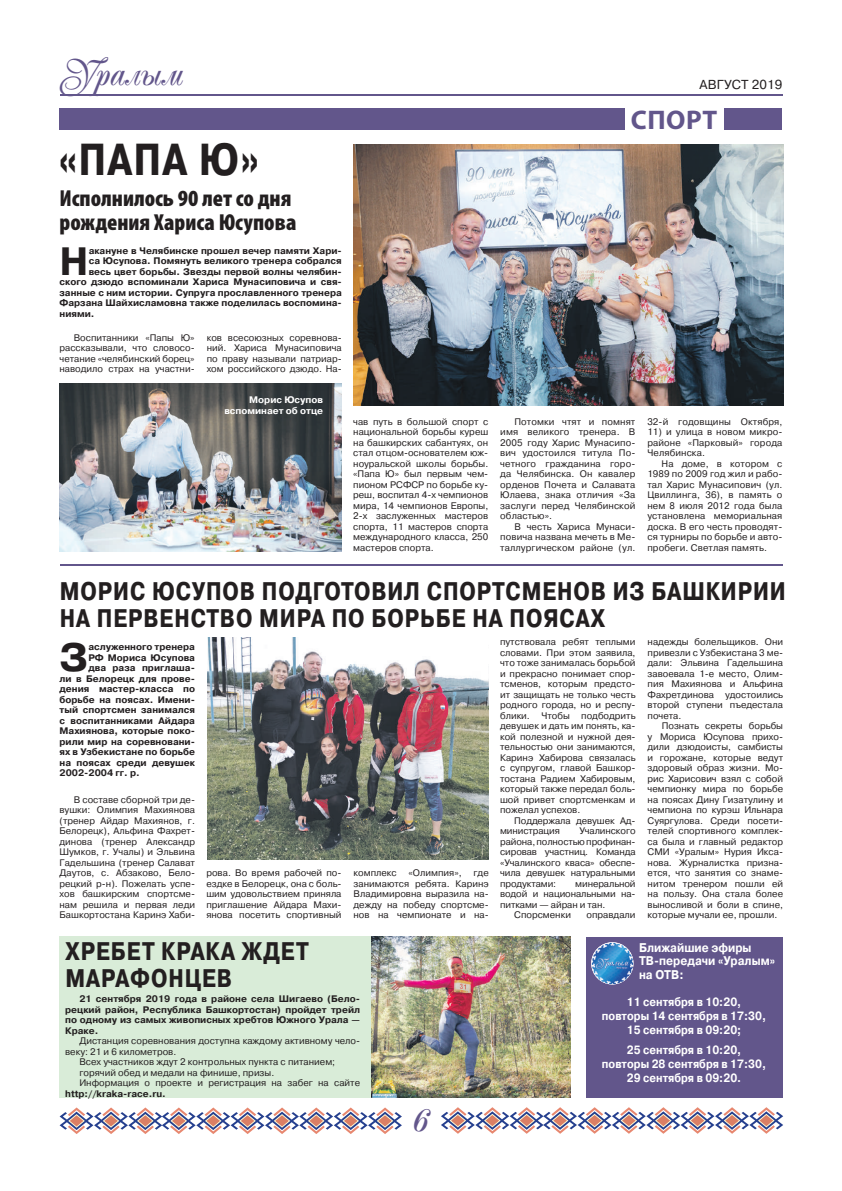
<style>
.page{position:relative;width:842px;height:1191px;background:#fff}
.page>*{position:absolute;margin:0;border:0;box-sizing:border-box;transform-origin:0 0}
.t1{font:46px "Popular Script";color:#62568b}
.t2{font:700 44.7px "Pragmatica Cond";color:#231f20}
.t3{font:42.1px "Popular Script";color:#62568b}
.t4{font:700 39.5px "Pragmatica";color:#231f20}
.t5{font:700 27px "Myriad Pro";letter-spacing:.02em;color:#62568b}
.t6{font:700 25.5px/27px "Pragmatica Cond";letter-spacing:.01em;color:#231f20}
.t7{font:900 condensed 23.2px/23px "Myriad Pro";color:#231f20}
.t8{font:13px "Pragmatica";letter-spacing:.01em;color:#231f20}
.t9{font:700 12.6px/13.4px "Pragmatica";color:#fff;scale:.89 1}
.t10{font:700 12px/14px "Pragmatica";color:#fff;text-align:center;scale:.89 1}
.t11{font:9.5px/10.5px "Pragmatica";color:#231f20;text-align:justify}
.t12{font:700 9.5px/10.5px "Pragmatica";color:#231f20;text-align:justify}
.t13{font:700 9.5px/10.5px "Pragmatica";color:#fff;text-align:right}
</style>
<div class="page">
<hr style="left:60px;top:95px;width:722px;height:1px;background:#62568b">
<svg style="left:441px;top:1107px;width:342px;height:26px"></svg>
<svg style="left:60px;top:1107px;width:342px;height:27px"></svg>
<div style="left:60px;top:936px;width:507px;height:161px;background:#d9ecd8"></div>
<div style="left:59px;top:109px;width:565px;height:21px;background:#62568b"></div>
<div style="left:725px;top:109px;width:57px;height:21px;background:#62568b"></div>
<hr style="left:60px;top:564px;width:722px;height:1px;background:#62568b">
<div style="left:586px;top:937px;width:196px;height:160px;background:#62568b"></div>
<img style="left:591px;top:942px;width:42px;height:42px;border-radius:21px">
<img style="left:353px;top:144px;width:430px;height:261px">
<img style="left:60px;top:383px;width:282px;height:168px">
<img style="left:371px;top:936px;width:199px;height:161px">
<img style="left:207px;top:637px;width:282px;height:222px">
<h3 class="t3" style="left:60px;top:51px;width:126px">Уралым</h3>
<h2 class="t2" style="left:58px;top:132px;width:202px">«ПАПА Ю»</h2>
<h3 class="t7" style="left:60px;top:187px;width:238px">Исполнилось 90 лет со дня рождения Хариса Юсупова</h3>
<h3 class="t4" style="left:60px;top:235px;width:31px">Н</h3>
<p class="t12" style="left:89px;top:245px;width:255px">акануне в Челябинске прошел вечер памяти Хари-</p>
<p class="t12" style="left:89px;top:256px;width:255px">са Юсупова. Помянуть великого тренера собрался</p>
<p class="t12" style="left:89px;top:266px;width:255px">весь цвет борьбы. Звезды первой волны челябин-</p>
<p class="t12" style="left:60px;top:277px;width:284px">ского дзюдо вспоминали Хариса Мунасиповича и свя-</p>
<p class="t12" style="left:60px;top:287px;width:284px">занные с ним истории. Супруга прославленного тренера</p>
<p class="t12" style="left:60px;top:298px;width:284px">Фарзана Шайхисламовна также поделилась воспомина-</p>
<p class="t12" style="left:60px;top:308px;width:36px">ниями.</p>
<p class="t11" style="left:60px;top:332px;width:137px;text-indent:14px">Воспитанники «Папы Ю» рассказывали, что словосо&shy;четание «челябинский борец» наводило страх на участни-</p>
<p class="t11" style="left:207px;top:332px;width:137px">ков всесоюзных соревнова&shy;ний. Хариса Мунасиповича по праву называли патриар&shy;хом российского дзюдо. На-</p>
<p class="t13" style="left:224px;top:395px;width:100px">Морис Юсупов вспоминает об отце</p>
<h3 class="t8" style="left:699px;top:76px;width:84px">АВГУСТ 2019</h3>
<h3 class="t5" style="left:631px;top:102px;width:88px">СПОРТ</h3>
<p class="t11" style="left:353px;top:416px;width:137px">чав путь в большой спорт с национальной борьбы куреш на башкирских сабантуях, он стал отцом-основателем юж&shy;ноуральской школы борьбы. «Папа Ю» был первым чем&shy;пионом РСФСР по борьбе ку&shy;реш, воспитал 4-х чемпионов мира, 14 чемпионов Европы, 2-х заслуженных мастеров спорта, 11 мастеров спорта международного класса, 250 мастеров спорта.</p>
<p class="t11" style="left:500px;top:416px;width:137px;text-indent:14px">Потомки чтят и помнят имя великого тренера. В 2005 году Харис Мунасипо&shy;вич удостоился титула По&shy;четного гражданина горо&shy;да Челябинска. Он кавалер орденов Почета и Салавата Юлаева, знака отличия «За заслуги перед Челябинской областью».</p>
<p class="t11" style="left:500px;top:521px;width:137px;text-indent:14px">В честь Хариса Мунаси&shy;повича названа мечеть в Ме&shy;таллургическом районе (ул.</p>
<p class="t11" style="left:647px;top:416px;width:137px">32-й годовщины Октября,</p>
<p class="t11" style="left:647px;top:427px;width:137px">11) и улица в новом микро&shy;районе «Парковый» города Челябинска.</p>
<p class="t11" style="left:647px;top:458px;width:137px;text-indent:14px">На доме, в котором с 1989 по 2009 год жил и рабо&shy;тал Харис Мунасипович (ул.<br>Цвиллинга, 36), в память о нем 8 июля 2012 года была установлена мемориальная доска. В его честь проводят&shy;ся турниры по борьбе и авто&shy;пробеги. Светлая память.</p>
<h3 class="t6" style="left:60px;top:579px;width:728px">МОРИС ЮСУПОВ ПОДГОТОВИЛ СПОРТСМЕНОВ ИЗ БАШКИРИИ<br>НА ПЕРВЕНСТВО МИРА ПО БОРЬБЕ НА ПОЯСАХ</h3>
<h3 class="t4" style="left:60px;top:632px;width:30px">З</h3>
<p class="t12" style="left:88px;top:642px;width:108px">аслуженного тренера</p>
<p class="t12" style="left:88px;top:652px;width:108px">РФ Мориса Юсупова</p>
<p class="t12" style="left:88px;top:663px;width:108px">два раза приглаша-</p>
<p class="t12" style="left:60px;top:673px;width:137px">ли в Белорецк для прове-</p>
<p class="t12" style="left:60px;top:684px;width:137px">дения мастер-класса по</p>
<p class="t12" style="left:60px;top:694px;width:137px">борьбе на поясах. Имени-</p>
<p class="t12" style="left:60px;top:705px;width:137px">тый спортсмен занимался</p>
<p class="t12" style="left:60px;top:715px;width:137px">с воспитанниками Айдара</p>
<p class="t12" style="left:60px;top:726px;width:137px">Махиянова, которые поко-</p>
<p class="t12" style="left:60px;top:736px;width:137px">рили мир на соревновани-</p>
<p class="t12" style="left:60px;top:747px;width:137px">ях в Узбекистане по борьбе</p>
<p class="t12" style="left:60px;top:757px;width:137px">на поясах среди девушек</p>
<p class="t12" style="left:60px;top:768px;width:82px">2002-2004 гг. р.</p>
<p class="t11" style="left:60px;top:794px;width:137px;text-indent:14px">В составе сборной три де&shy;вушки: Олимпия Махиянова (тренер Айдар Махиянов, г.<br>Белорецк), Альфина Фахрет&shy;динова (тренер Александр Шумков, г. Учалы) и Эльвина Гадельшина (тренер Салават Даутов, с. Абзаково, Бело&shy;рецкий р-н). Пожелать успе&shy;хов башкирским спортсме&shy;нам решила и первая леди Башкортостана Каринэ Хаби-</p>
<p class="t11" style="left:206px;top:868px;width:137px">рова. Во время рабочей по&shy;ездке в Белорецк, она с боль&shy;шим удовольствием приняла приглашение Айдара Махи&shy;янова посетить спортивный</p>
<p class="t11" style="left:354px;top:868px;width:137px">комплекс «Олимпия», где занимаются ребята. Каринэ Владимировна выразила на&shy;дежду на победу спортсме&shy;нов на чемпионате и на-</p>
<h3 class="t6" style="left:65px;top:939px;width:245px">ХРЕБЕТ КРАКА ЖДЕТ<br>МАРАФОНЦЕВ</h3>
<p class="t12" style="left:65px;top:994px;width:296px;text-indent:14px">21 сентября 2019 года в районе села Шигаево (Бело&shy;рецкий район, Республика Башкортостан) пройдет трейл по одному из самых живописных хребтов Южного Урала — Краке.</p>
<p class="t11" style="left:79px;top:1036px;width:282px">Дистанция соревнования доступна каждому активному чело-</p>
<p class="t11" style="left:65px;top:1046px;width:113px">веку: 21 и 6 километров.</p>
<p class="t11" style="left:79px;top:1057px;width:257px">Всех участников ждут 2 контрольных пункта с питанием;</p>
<p class="t11" style="left:79px;top:1067px;width:196px">горячий обед и медали на финише, призы.</p>
<p class="t11" style="left:79px;top:1078px;width:282px">Информация о проекте и регистрация на забег на сайте</p>
<p class="t12" style="left:65px;top:1088px;width:102px">http://kraka-race.ru.</p>
<h1 class="t1" style="left:412px;top:1094px;width:19px">6</h1>
<p class="t11" style="left:648px;top:637px;width:137px">надежды болельщиков. Они привезли с Узбекистана 3 ме&shy;дали: Эльвина Гадельшина завоевала 1-е место, Олим&shy;пия Махиянова и Альфина Фахретдинова удостоились второй ступени пъедестала почета.</p>
<p class="t11" style="left:648px;top:721px;width:137px;text-indent:14px">Познать секреты борьбы у Мориса Юсупова прихо&shy;дили дзюдоисты, самбисты и горожане, которые ведут здоровый образ жизни. Мо&shy;рис Харисович взял с собой чемпионку мира по борьбе на поясах Дину Гизатулину и чемпиона по курэш Ильнара Суяргулова. Среди посети&shy;телей спортивного комплек&shy;са была и главный редактор СМИ «Уралым» Нурия Икса&shy;нова. Журналистка призна&shy;ется, что занятия со знаме&shy;нитом тренером пошли ей на пользу. Она стала более выносливой и боли в спине, которые мучали ее, прошли.</p>
<h3 class="t9" style="left:639px;top:940px;width:154px">Ближайшие эфиры<br>ТВ-передачи «Уралым» на ОТВ:</h3>
<p class="t11" style="left:500px;top:637px;width:137px">путствовала ребят теплыми словами. При этом заявила, что тоже занималась борьбой и прекрасно понимает спор&shy;тсменов, которым предсто&shy;ит защищать не только честь родного города, но и респу&shy;блики. Чтобы подбодрить девушек и дать им понять, ка&shy;кой полезной и нужной дея&shy;тельностью они занимаются, Каринэ Хабирова связалась с супругом, главой Башкор&shy;тостана Радием Хабировым, который также передал боль&shy;шой привет спортсменкам и пожелал успехов.</p>
<p class="t11" style="left:500px;top:815px;width:137px;text-indent:14px">Поддержала девушек Ад&shy;министрация</p>
<p class="t11" style="left:500px;top:826px;width:137px;text-indent:79px">Учалинского района, полностью профинан&shy;сировав участниц. Команда «Учалинского кваса» обеспе&shy;чила девушек натуральными продуктами:</p>
<p class="t11" style="left:575px;top:878px;width:62px">минеральной</p>
<p class="t11" style="left:500px;top:889px;width:137px">водой и национальными на-</p>
<p class="t11" style="left:500px;top:899px;width:107px">питками — айран и тан.</p>
<p class="t11" style="left:514px;top:910px;width:58px">Спорсменки</p>
<p class="t11" style="left:586px;top:910px;width:51px">оправдали</p>
<p class="t10" style="left:602px;top:995px;width:186px">11 сентября в 10:20, повторы 14 сентября в 17:30,<br>15 сентября в 09:20;</p>
<p class="t10" style="left:602px;top:1042px;width:186px">25 сентября в 10:20, повторы 28 сентября в 17:30,<br>29 сентября в 09:20.</p>
</div>
